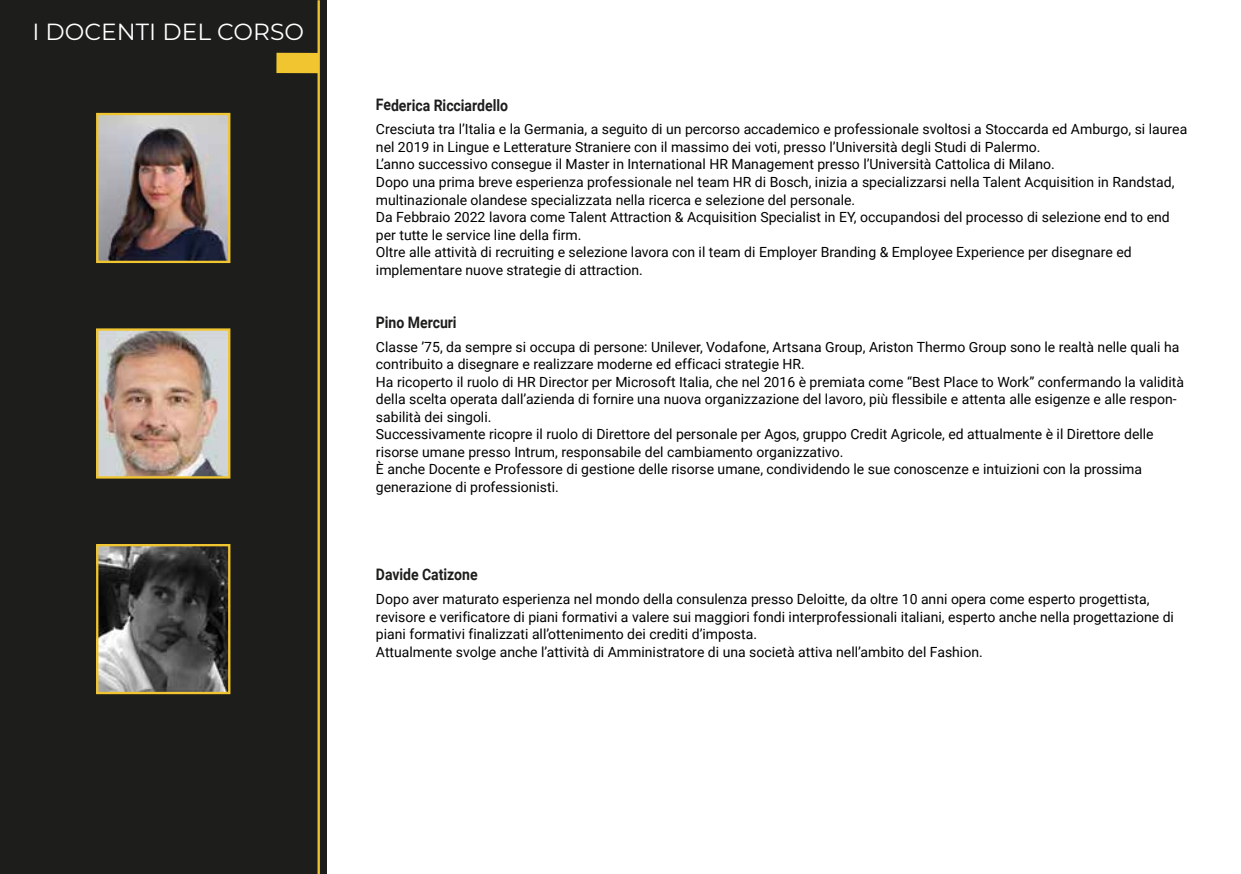
<style>
.page{position:relative;width:1241px;height:874px;background:#fff}
.page>*{position:absolute;margin:0;border:0;box-sizing:border-box;transform-origin:0 0}
.t1{font:23.28px "Montserrat";color:#fff}
.t2{font:700 15.75px "Roboto";letter-spacing:-.005em;color:#1d1d1b;scale:.88 1}
.t3{font:14px/17.5px "Roboto";color:#000}
</style>
<div class="page">
<div style="left:0;top:0;width:326px;height:873px;background:#1d1d1b"></div>
<img style="left:99px;top:546px;width:128px;height:144px">
<img style="left:99px;top:331px;width:128px;height:144px">
<img style="left:99px;top:116px;width:128px;height:144px">
<hr style="left:317px;top:0;width:3px;height:873px;background:#f0c52f">
<div style="left:276px;top:53px;width:43px;height:20px;background:#f0c52f"></div>
<div style="left:96px;top:328px;width:134px;height:150px;border:2px solid #f0c52f"></div>
<div style="left:96px;top:113px;width:134px;height:150px;border:2px solid #f0c52f"></div>
<div style="left:96px;top:543px;width:134px;height:150px;border:2px solid #f0c52f"></div>
<h1 class="t1" style="left:32px;top:16px;width:273px">I DOCENTI DEL CORSO</h1>
<p class="t2" style="left:376px;top:94px;width:152px">Federica Ricciardello</p>
<p class="t3" style="left:376px;top:120px;width:812px">Cresciuta tra l’Italia e la Germania, a seguito di un percorso accademico e professionale svoltosi a Stoccarda ed Amburgo, si laurea nel 2019 in Lingue e Letterature Straniere con il massimo dei voti, presso l’Università degli Studi di Palermo.<br>L’anno successivo consegue il Master in International HR Management presso l’Università Cattolica di Milano.<br>Dopo una prima breve esperienza professionale nel team HR di Bosch, inizia a specializzarsi nella Talent Acquisition in Randstad, multinazionale olandese specializzata nella ricerca e selezione del personale.<br>Da Febbraio 2022 lavora come Talent Attraction &amp; Acquisition Specialist in EY, occupandosi del processo di selezione end to end per tutte le service line della firm.<br>Oltre alle attività di recruiting e selezione lavora con il team di Employer Branding &amp; Employee Experience per disegnare ed implementare nuove strategie di attraction.</p>
<p class="t2" style="left:376px;top:311px;width:93px">Pino Mercuri</p>
<p class="t3" style="left:376px;top:337px;width:809px">Classe ’75, da sempre si occupa di persone: Unilever, Vodafone, Artsana Group, Ariston Thermo Group sono le realtà nelle quali ha contribuito a disegnare e realizzare moderne ed efficaci strategie HR.<br>Ha ricoperto il ruolo di HR Director per Microsoft Italia, che nel 2016 è premiata come “Best Place to Work” confermando la validità della scelta operata dall’azienda di fornire una nuova organizzazione del lavoro, più flessibile e attenta alle esigenze e alle respon&shy;sabilità dei singoli.<br>Successivamente ricopre il ruolo di Direttore del personale per Agos, gruppo Credit Agricole, ed attualmente è il Direttore delle risorse umane presso Intrum, responsabile del cambiamento organizzativo.<br>È anche Docente e Professore di gestione delle risorse umane, condividendo le sue conoscenze e intuizioni con la prossima generazione di professionisti.</p>
<p class="t2" style="left:376px;top:563px;width:117px">Davide Catizone</p>
<p class="t3" style="left:376px;top:589px;width:799px">Dopo aver maturato esperienza nel mondo della consulenza presso Deloitte, da oltre 10 anni opera come esperto progettista, revisore e verificatore di piani formativi a valere sui maggiori fondi interprofessionali italiani, esperto anche nella progettazione di piani formativi finalizzati all’ottenimento dei crediti d’imposta.<br>Attualmente svolge anche l’attività di Amministratore di una società attiva nell’ambito del Fashion.</p>
</div>
